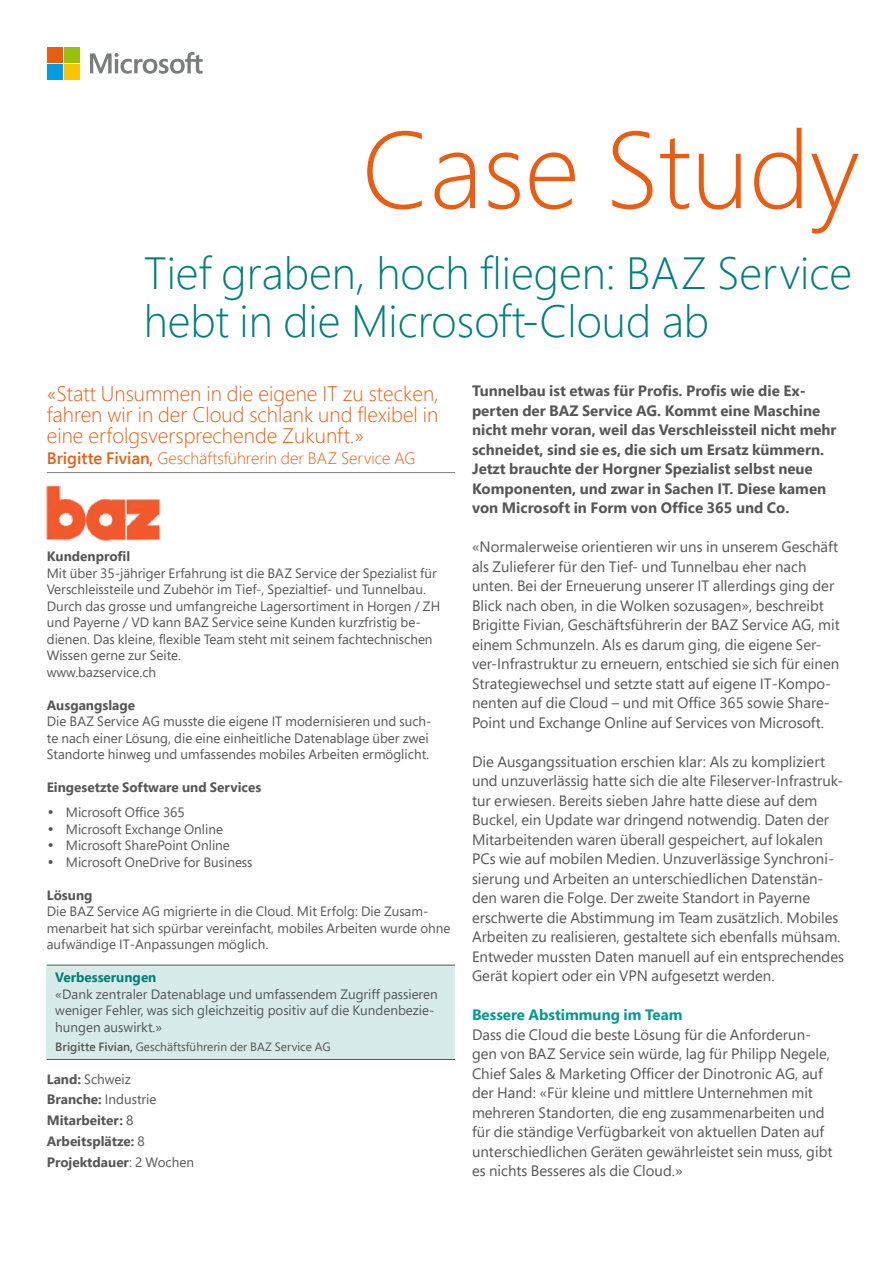
<style>
.page{position:relative;width:893px;height:1263px;background:#fff}
.page>*{position:absolute;margin:0;border:0;box-sizing:border-box;transform-origin:0 0}
.t1{font:300 108.6px "Segoe Pro";color:#e95c11}
.t2{font:300 45px/48px "Segoe Pro";color:#007e79}
.t3{font:36px "Segoe Pro";color:#575656}
.t4{font:300 21px/21px "Segoe Pro";color:#e95c11;text-align:justify}
.t5{font:300 16.5px "Segoe Pro";color:#e95c11}
.t6{font:15px/19.5px "Segoe Pro";color:#575656}
.t7{font:700 15px/19.5px "Segoe Pro";color:#575656}
.t8{font:700 15px "Segoe Pro";color:#009a94}
.t9{font:13.5px/16.5px "Segoe Pro";color:#575656}
.t10{font:700 13.5px/20.7px "Segoe Pro";color:#575656}
.t11{font:700 13.5px "Segoe Pro";color:#007e79}
.t12{font:12px "Segoe Pro";color:#575656}
.s1{font-weight:600}
.s2{font-weight:400}
</style>
<div class="page">
<div style="left:47px;top:965px;width:408px;height:94px;background:#d7ecea"></div>
<svg style="left:90px;top:52px;width:113px;height:22px"></svg>
<div style="left:47px;top:47px;width:16px;height:16px;background:#e95d0f"></div>
<div style="left:64px;top:47px;width:16px;height:16px;background:#97bf0d"></div>
<div style="left:47px;top:64px;width:16px;height:16px;background:#009ee0"></div>
<div style="left:64px;top:64px;width:16px;height:16px;background:#fcc400"></div>
<hr style="left:47px;top:965px;width:408px;height:1px;background:#575656">
<hr style="left:47px;top:1059px;width:408px;height:1px;background:#575656">
<hr style="left:47px;top:472px;width:408px;height:1px;background:#7d7c7c">
<img style="left:46px;top:485px;width:115px;height:56px">
<h1 class="t1" style="left:361px;top:95px;width:499px">Case Study</h1>
<h2 class="t2" style="left:144px;top:248px;width:710px">Tief graben, hoch fliegen: BAZ Service hebt in die Microsoft-Cloud ab</h2>
<h3 class="t4" style="left:47px;top:382px;width:394px">«Statt Unsummen in die eigene IT zu stecken, fahren wir in der Cloud schlank und flexibel in eine erfolgsversprechende Zukunft.»</h3>
<p class="t5" style="left:47px;top:447px;width:370px"><span class="s1">Brigitte Fivian,</span> Geschäftsführerin der BAZ Service AG</p>
<p class="t10" style="left:47px;top:546px;width:85px">Kundenprofil</p>
<p class="t9" style="left:47px;top:564px;width:395px">Mit über 35-jähriger Erfahrung ist die BAZ Service der Spezialist für Verschleissteile und Zubehör im Tief-, Spezialtief- und Tunnelbau.<br>Durch das grosse und umfangreiche Lagersortiment in Horgen / ZH und Payerne / VD kann BAZ Service seine Kunden kurzfristig be&shy;dienen. Das kleine, flexible Team steht mit seinem fachtechnischen Wissen gerne zur Seite.<br>www.bazservice.ch</p>
<p class="t10" style="left:47px;top:694px;width:90px">Ausgangslage</p>
<p class="t9" style="left:47px;top:713px;width:386px">Die BAZ Service AG musste die eigene IT modernisieren und such&shy;te nach einer Lösung, die eine einheitliche Datenablage über zwei<br>Standorte hinweg und umfassendes mobiles Arbeiten ermöglicht.</p>
<p class="t10" style="left:47px;top:777px;width:216px">Eingesetzte Software und Services</p>
<h3 class="t3" style="left:47px;top:786px;width:9px">∙</h3>
<p class="t9" style="left:66px;top:804px;width:120px">Microsoft Office 365</p>
<h3 class="t3" style="left:47px;top:802px;width:9px">∙</h3>
<p class="t9" style="left:66px;top:820px;width:159px">Microsoft Exchange Online</p>
<h3 class="t3" style="left:47px;top:819px;width:9px">∙</h3>
<p class="t9" style="left:66px;top:837px;width:166px">Microsoft SharePoint Online</p>
<h3 class="t3" style="left:47px;top:835px;width:9px">∙</h3>
<p class="t9" style="left:66px;top:853px;width:188px">Microsoft OneDrive for Business</p>
<p class="t10" style="left:47px;top:884px;width:47px">Lösung</p>
<p class="t9" style="left:47px;top:903px;width:405px">Die BAZ Service AG migrierte in die Cloud. Mit Erfolg: Die Zusam&shy;menarbeit hat sich spürbar vereinfacht, mobiles Arbeiten wurde ohne aufwändige IT-Anpassungen möglich.</p>
<p class="t11" style="left:55px;top:968px;width:103px">Verbesserungen</p>
<p class="t9" style="left:55px;top:985px;width:384px">«Dank zentraler Datenablage und umfassendem Zugriff passieren weniger Fehler, was sich gleichzeitig positiv auf die Kundenbezie&shy;hungen auswirkt.»</p>
<p class="t12" style="left:55px;top:1038px;width:277px"><span class="s1">Brigitte Fivian,</span> Geschäftsführerin der BAZ Service AG</p>
<p class="t10" style="left:47px;top:1068px;width:149px">Land: <span class="s2">Schweiz<br></span>Branche: <span class="s2">Industrie<br></span>Mitarbeiter: <span class="s2">8<br></span>Arbeitsplätze: <span class="s2">8<br></span>Projektdauer<span class="s2">: 2 Wochen</span></p>
<p class="t7" style="left:472px;top:381px;width:366px">Tunnelbau ist etwas für Profis. Profis wie die Ex&shy;perten der BAZ Service AG. Kommt eine Maschine nicht mehr voran, weil das Verschleissteil nicht mehr schneidet, sind sie es, die sich um Ersatz kümmern.<br>Jetzt brauchte der Horgner Spezialist selbst neue Komponenten, und zwar in Sachen IT. Diese kamen von Microsoft in Form von Office 365 und Co.</p>
<p class="t6" style="left:472px;top:537px;width:369px">«Normalerweise orientieren wir uns in unserem Geschäft als Zulieferer für den Tief- und Tunnelbau eher nach unten. Bei der Erneuerung unserer IT allerdings ging der Blick nach oben, in die Wolken sozusagen», beschreibt Brigitte Fivian, Geschäftsführerin der BAZ Service AG, mit einem Schmunzeln. Als es darum ging, die eigene Ser&shy;ver-Infrastruktur zu erneuern, entschied sie sich für einen Strategiewechsel und setzte statt auf eigene IT-Kompo&shy;nenten auf die Cloud – und mit Office 365 sowie Share-Point und Exchange Online auf Services von Microsoft.</p>
<p class="t6" style="left:472px;top:751px;width:373px">Die Ausgangssituation erschien klar: Als zu kompliziert und unzuverlässig hatte sich die alte Fileserver-Infrastruk&shy;tur erwiesen. Bereits sieben Jahre hatte diese auf dem Buckel, ein Update war dringend notwendig. Daten der Mitarbeitenden waren überall gespeichert, auf lokalen PCs wie auf mobilen Medien. Unzuverlässige Synchroni&shy;sierung und Arbeiten an unterschiedlichen Datenstän&shy;den waren die Folge. Der zweite Standort in Payerne erschwerte die Abstimmung im Team zusätzlich. Mobiles Arbeiten zu realisieren, gestaltete sich ebenfalls mühsam.<br>Entweder mussten Daten manuell auf ein entsprechendes Gerät kopiert oder ein VPN aufgesetzt werden.</p>
<p class="t8" style="left:472px;top:1004px;width:212px">Bessere Abstimmung im Team</p>
<p class="t6" style="left:472px;top:1024px;width:362px">Dass die Cloud die beste Lösung für die Anforderun&shy;gen von BAZ Service sein würde, lag für Philipp Negele, Chief Sales &amp; Marketing Officer der Dinotronic AG, auf der Hand: «Für kleine und mittlere Unternehmen mit mehreren Standorten, die eng zusammenarbeiten und für die ständige Verfügbarkeit von aktuellen Daten auf unterschiedlichen Geräten gewährleistet sein muss, gibt es nichts Besseres als die Cloud.»</p>
</div>
